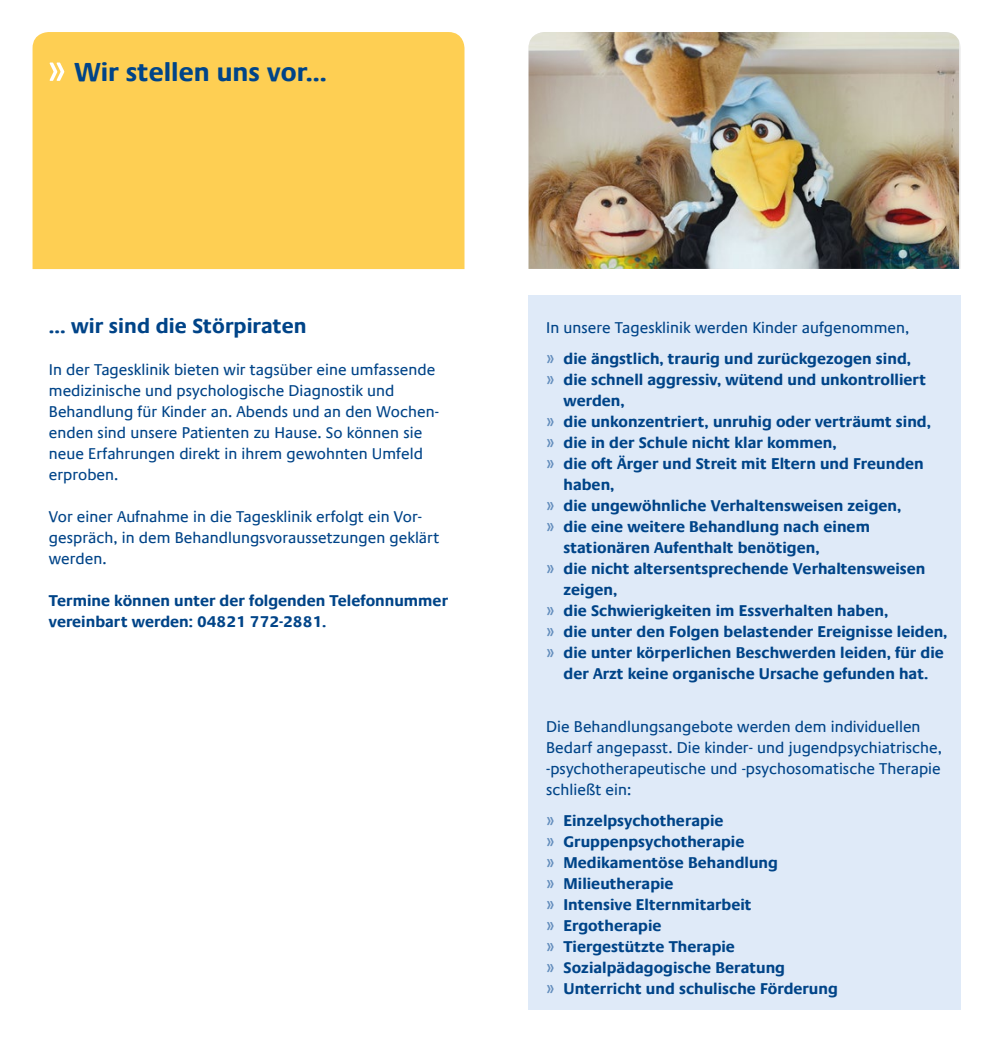
<style>
.page{position:relative;width:993px;height:1042px;background:#fff}
.page>*{position:absolute;margin:0;border:0;box-sizing:border-box;transform-origin:0 0}
.t1{font:700 26.25px "Praxis Com";color:#048}
.t2{font:700 21px "Praxis Com";color:#048}
.t3{font:700 15.75px/21px "Praxis Com";color:#048}
.t4{font:15.75px/21px "Praxis Com";color:#048}
.s1{font-size:19.25px;color:#648ebd}
.s2{font-weight:700}
.s3{font-weight:400;font-size:19.25px;color:#648ebd}
</style>
<div class="page">
<div style="left:33px;top:32px;width:431px;height:237px;background:#fecf53"></div>
<div style="left:528px;top:295px;width:432px;height:715px;background:#dfeaf8"></div>
<svg style="left:50px;top:63px;width:14px;height:18px"></svg>
<img style="left:528px;top:32px;width:430px;height:237px">
<h1 class="t1" style="left:74px;top:56px;width:254px">Wir stellen uns vor...</h1>
<h2 class="t2" style="left:49px;top:313px;width:259px">... wir sind die Störpiraten</h2>
<p class="t4" style="left:49px;top:359px;width:391px">In der Tagesklinik bieten wir tagsüber eine umfassende medizinische und psychologische Diagnostik und Behandlung für Kinder an. Abends und an den Wochen&shy;enden sind unsere Patienten zu Hause. So können sie neue Erfahrungen direkt in ihrem gewohnten Umfeld erproben.</p>
<p class="t4" style="left:49px;top:506px;width:392px">Vor einer Aufnahme in die Tagesklinik erfolgt ein Vor&shy;gespräch, in dem Behandlungsvoraussetzungen geklärt werden.</p>
<p class="t3" style="left:49px;top:590px;width:400px">Termine können unter der folgenden Telefonnummer vereinbart werden: 04821 772-2881.</p>
<p class="t4" style="left:546px;top:312px;width:366px;line-height:31.5px">In unsere Tagesklinik werden Kinder aufgenommen, <span class="s1">»</span> <span class="s2">die ängstlich, traurig und zurückgezogen sind,</span></p>
<p class="t3" style="left:546px;top:369px;width:381px"><span class="s3">»</span> die schnell aggressiv, wütend und unkontrolliert</p>
<p class="t3" style="left:563px;top:390px;width:63px">werden,</p>
<p class="t3" style="left:546px;top:411px;width:386px"><span class="s3">»</span> die unkonzentriert, unruhig oder verträumt sind,</p>
<p class="t3" style="left:546px;top:432px;width:292px"><span class="s3">»</span> die in der Schule nicht klar kommen,</p>
<p class="t3" style="left:546px;top:453px;width:379px"><span class="s3">»</span> die oft Ärger und Streit mit Eltern und Freunden</p>
<p class="t3" style="left:563px;top:474px;width:52px">haben,</p>
<p class="t3" style="left:546px;top:495px;width:356px"><span class="s3">»</span> die ungewöhnliche Verhaltensweisen zeigen,</p>
<p class="t3" style="left:546px;top:516px;width:325px"><span class="s3">»</span> die eine weitere Behandlung nach einem</p>
<p class="t3" style="left:563px;top:537px;width:257px">stationären Aufenthalt benötigen,</p>
<p class="t3" style="left:546px;top:558px;width:381px"><span class="s3">»</span> die nicht altersentsprechende Verhaltensweisen</p>
<p class="t3" style="left:563px;top:579px;width:55px">zeigen,</p>
<p class="t3" style="left:546px;top:600px;width:343px"><span class="s3">»</span> die Schwierigkeiten im Essverhalten haben,</p>
<p class="t3" style="left:546px;top:621px;width:403px"><span class="s3">»</span> die unter den Folgen belastender Ereignisse leiden,</p>
<p class="t3" style="left:546px;top:642px;width:399px"><span class="s3">»</span> die unter körperlichen Beschwerden leiden, für die</p>
<p class="t3" style="left:563px;top:663px;width:366px">der Arzt keine organische Ursache gefunden hat.</p>
<p class="t4" style="left:546px;top:716px;width:397px">Die Behandlungsangebote werden dem individuellen Bedarf angepasst. Die kinder- und jugendpsychiatrische, -psychotherapeutische und -psychosomatische Therapie schließt ein:</p>
<p class="t3" style="left:546px;top:810px;width:293px"><span class="s3">»</span> Einzelpsychotherapie<br><span class="s3">»</span> Gruppenpsychotherapie<br><span class="s3">»</span> Medikamentöse Behandlung<br><span class="s3">»</span> Milieutherapie<br><span class="s3">»</span> Intensive Elternmitarbeit<br><span class="s3">»</span> Ergotherapie<br><span class="s3">»</span> Tiergestützte Therapie<br><span class="s3">»</span> Sozialpädagogische Beratung<br><span class="s3">»</span> Unterricht und schulische Förderung</p>
</div>
